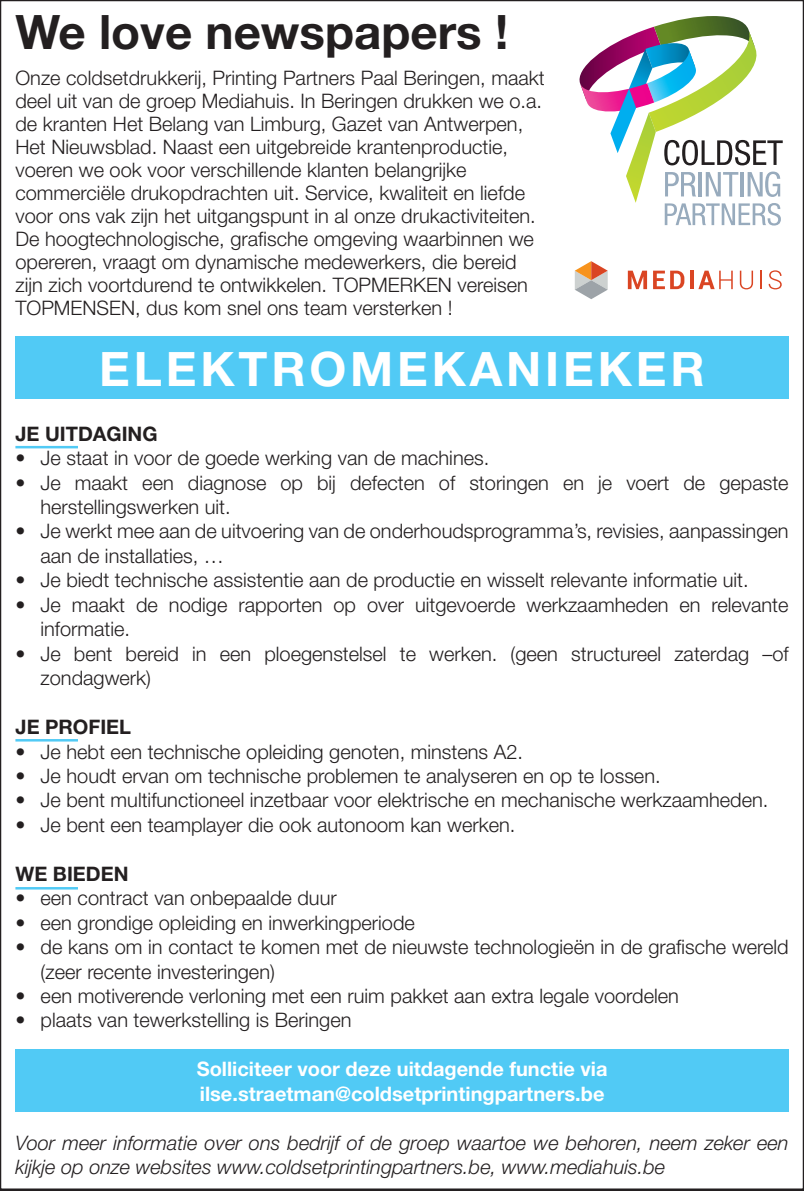
<style>
.page{position:relative;width:804px;height:1191px;background:#fff}
.page>*{position:absolute;margin:0;border:0;box-sizing:border-box;transform-origin:0 0}
.t1{font:700 47.5px "Helvetica Neue LT Std";color:#231f20}
.t2{font:700 47.5px "Helvetica Neue LT Std";letter-spacing:.08em;color:#fff}
.t3{font:300 20px/23px "Helvetica Neue LT Std";color:#231f20}
.t4{font:italic 300 20px/24.5px "Helvetica Neue LT Std";color:#231f20}
.t5{font:700 20px/24.5px "Helvetica Neue LT Std";color:#fff}
.t6{font:700 20px "Helvetica Neue LT Std";color:#231f20}
</style>
<div class="page">
<div style="left:15px;top:337px;width:773px;height:62px;background:#51caf5"></div>
<div style="left:15px;top:1049px;width:773px;height:62px;background:#51caf5"></div>
<svg style="left:579px;top:16px;width:204px;height:210px"></svg>
<svg style="left:575px;top:261px;width:32px;height:38px"></svg>
<svg style="left:628px;top:271px;width:19px;height:18px"></svg>
<svg style="left:653px;top:271px;width:31px;height:18px"></svg>
<svg style="left:690px;top:271px;width:3px;height:18px"></svg>
<svg style="left:698px;top:271px;width:34px;height:18px"></svg>
<svg style="left:739px;top:271px;width:14px;height:18px"></svg>
<svg style="left:760px;top:271px;width:2px;height:18px"></svg>
<svg style="left:768px;top:270px;width:13px;height:19px"></svg>
<hr style="left:15px;top:446px;width:63px;height:2px;background:#51caf5">
<hr style="left:15px;top:739px;width:63px;height:2px;background:#51caf5">
<hr style="left:15px;top:887px;width:63px;height:2px;background:#51caf5">
<h1 class="t1" style="left:15px;top:3px;width:494px">We love newspapers !</h1>
<p class="t3" style="left:15px;top:66px;width:531px">Onze coldsetdrukkerij, Printing Partners Paal Beringen, maakt deel uit van de groep Mediahuis. In Beringen drukken we o.a. de kranten Het Belang van Limburg, Gazet van Antwerpen, Het Nieuwsblad. Naast een uitgebreide krantenproductie, voeren we ook voor verschillende klanten belangrijke commerciële drukopdrachten uit. Service, kwaliteit en liefde voor ons vak zijn het uitgangspunt in al onze drukactiviteiten.<br>De hoogtechnologische, grafische omgeving waarbinnen we opereren, vraagt om dynamische medewerkers, die bereid zijn zich voortdurend te ontwikkelen. TOPMERKEN vereisen TOPMENSEN, dus kom snel ons team versterken !</p>
<h1 class="t2" style="left:99px;top:339px;width:607px">ELEKTROMEKANIEKER</h1>
<p class="t6" style="left:15px;top:421px;width:144px">Je uitdaging</p>
<p class="t3" style="left:15px;top:446px;width:475px">• Je staat in voor de goede werking van de machines.</p>
<p class="t3" style="left:41px;top:470px;width:749px;line-height:24.5px;text-indent:-25px">• Je maakt een diagnose op bij defecten of storingen en je voert de gepaste herstellingswerken uit.</p>
<p class="t3" style="left:40px;top:518px;width:749px;line-height:24.5px;text-indent:-25px">• Je werkt mee aan de uitvoering van de onderhoudsprogramma’s, revisies, aanpassingen aan de installaties, …</p>
<p class="t3" style="left:15px;top:568px;width:734px">• Je biedt technische assistentie aan de productie en wisselt relevante informatie uit.</p>
<p class="t3" style="left:40px;top:592px;width:749px;line-height:24.5px;text-indent:-25px">• Je maakt de nodige rapporten op over uitgevoerde werkzaamheden en relevante informatie.</p>
<p class="t3" style="left:41px;top:641px;width:749px;line-height:24.5px;text-indent:-25px">• Je bent bereid in een ploegenstelsel te werken. (geen structureel zaterdag –of zondagwerk)</p>
<p class="t6" style="left:16px;top:714px;width:96px">Je Profiel</p>
<p class="t3" style="left:16px;top:739px;width:509px">• Je hebt een technische opleiding genoten, minstens A2.</p>
<p class="t3" style="left:16px;top:764px;width:646px">• Je houdt ervan om technische problemen te analyseren en op te lossen.</p>
<p class="t3" style="left:16px;top:788px;width:754px">• Je bent multifunctioneel inzetbaar voor elektrische en mechanische werkzaamheden.</p>
<p class="t3" style="left:16px;top:813px;width:501px">• Je bent een teamplayer die ook autonoom kan werken.</p>
<p class="t6" style="left:16px;top:861px;width:99px">We bieden</p>
<p class="t3" style="left:16px;top:886px;width:323px">• een contract van onbepaalde duur</p>
<p class="t3" style="left:16px;top:910px;width:401px">• een grondige opleiding en inwerkingperiode</p>
<p class="t3" style="left:41px;top:934px;width:749px;line-height:24.5px;text-indent:-25px">• de kans om in contact te komen met de nieuwste technologieën in de grafische wereld (zeer recente investeringen)</p>
<p class="t3" style="left:16px;top:984px;width:665px">• een motiverende verloning met een ruim pakket aan extra legale voordelen</p>
<p class="t3" style="left:16px;top:1008px;width:337px">• plaats van tewerkstelling is Beringen</p>
<p class="t5" style="left:197px;top:1056px;width:412px">Solliciteer voor deze uitdagende functie via ilse.straetman@coldsetprintingpartners.be</p>
<p class="t4" style="left:16px;top:1130px;width:774px">Voor meer informatie over ons bedrijf of de groep waartoe we behoren, neem zeker een kijkje op onze websites www.coldsetprintingpartners.be, www.mediahuis.be</p>
</div>
